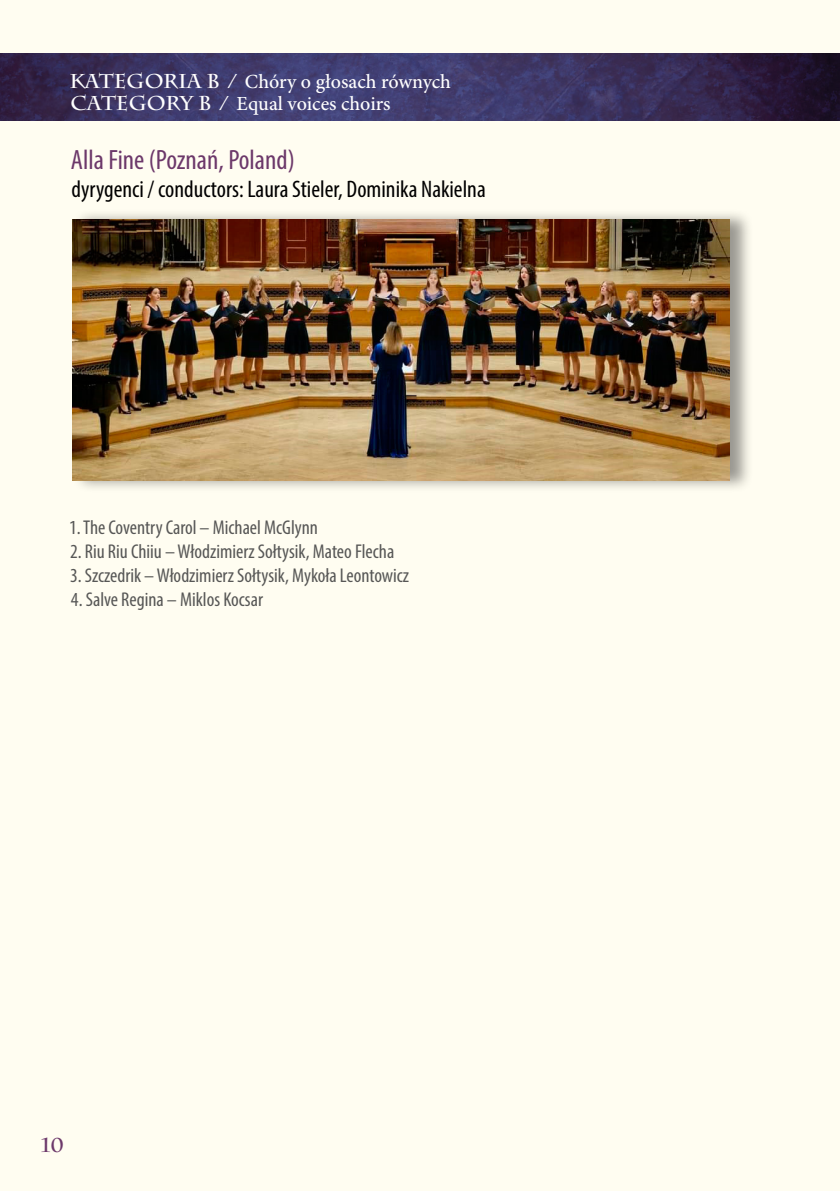
<style>
.page{position:relative;width:840px;height:1191px;background:#fff}
.page>*{position:absolute;margin:0;border:0;box-sizing:border-box;transform-origin:0 0}
.piesni{font:condensed 28px "Myriad Pro";color:#6c386a}
.dyrygent{font:condensed 24px "Myriad Pro";color:#000}
.piesni-2{font:condensed 20px "Myriad Pro";color:#575756}
.naglowek{font:500 20px/22px "Minion Pro";color:#fff}
.t1{font:700 20px "Charlemagne Std";color:#6c386a}
.s1{font-family:"Charlemagne Std";font-weight:700}
</style>
<div class="page">
<div style="left:0;top:0;width:839px;height:1191px;background:#fffdf1"></div>
<img style="left:0;top:54px;width:840px;height:66px">
<div style="left:72px;top:208px;width:681px;height:285px;background:#000;opacity:.4"></div>
<img style="left:72px;top:220px;width:656px;height:260px">
<p class="naglowek" style="left:69px;top:71px;width:383px"><span class="s1">KATEGORIA B /</span> Chóry o głosach równych<br><span class="s1">CATEGORY B /</span> Equal voices choirs</p>
<p class="piesni" style="left:71px;top:142px;width:225px">Alla Fine (Poznań, Poland)</p>
<p class="dyrygent" style="left:72px;top:175px;width:415px">dyrygenci / conductors: Laura Stieler, Dominika Nakielna</p>
<p class="piesni-2" style="left:69px;top:515px;width:250px">1. The Coventry Carol – Michael McGlynn</p>
<p class="piesni-2" style="left:70px;top:539px;width:325px">2. Riu Riu Chiiu – Włodzimierz Sołtysik, Mateo Flecha</p>
<p class="piesni-2" style="left:70px;top:563px;width:340px">3. Szczedrik – Włodzimierz Sołtysik, Mykoła Leontowicz</p>
<p class="piesni-2" style="left:71px;top:587px;width:193px">4. Salve Regina – Miklos Kocsar</p>
<p class="t1" style="left:41px;top:1133px;width:24px">10</p>
</div>
